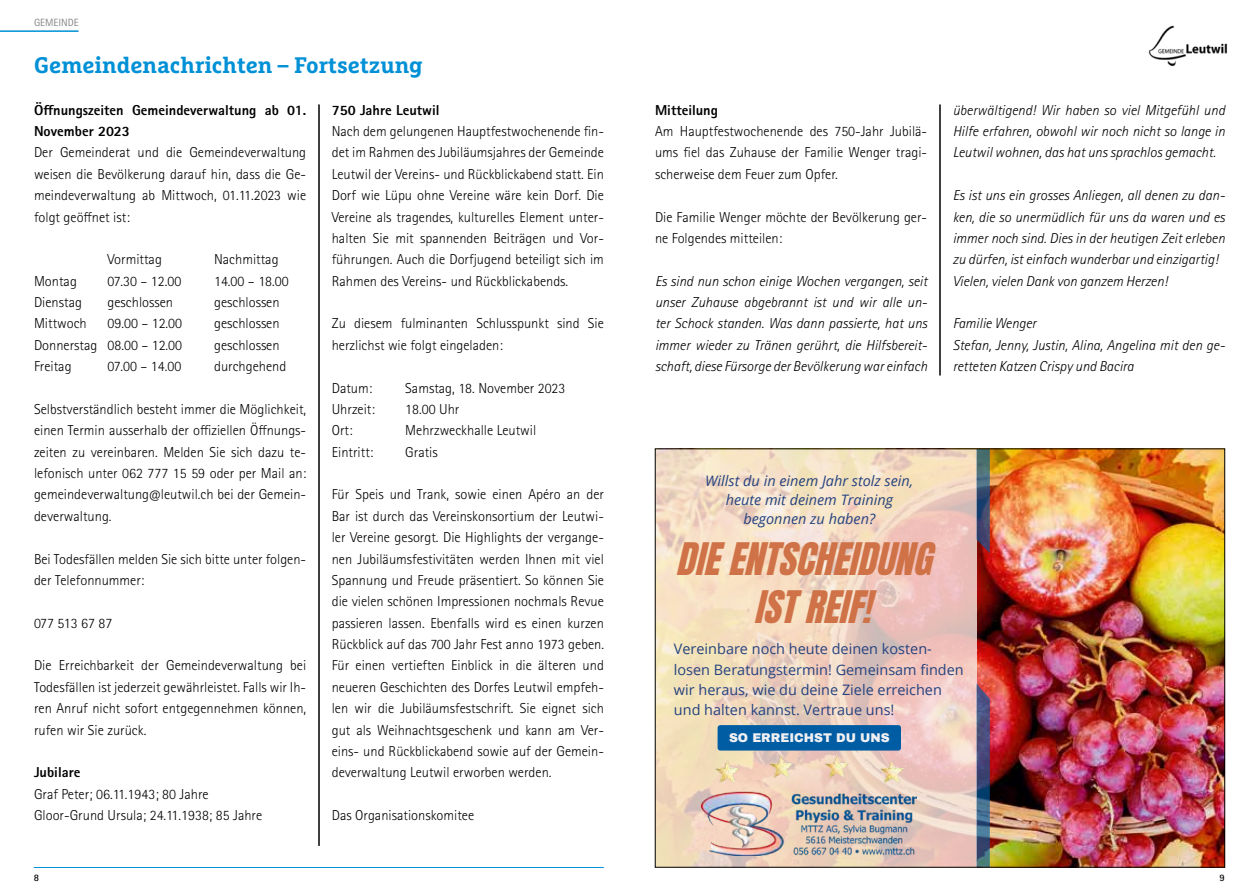
<style>
.page{position:relative;width:1259px;height:893px;background:#fff}
.page>*{position:absolute;margin:0;border:0;box-sizing:border-box;transform-origin:0 0}
.t1{font:38.1px/48.2px "CA Generated";color:#d07247;text-align:center}
.t2{font:700 22.5px "Marselis Slab Pro";color:#0090d6}
.t3{font:300 14.4px/21.5px "Rotis Sans Serif Std";color:#000;text-align:justify}
.t4{font:italic 300 14.4px/21.3px "Rotis Sans Serif Std";color:#000;text-align:justify}
.t5{font:14.4px/20.1px "Open Sans";color:#254380}
.t6{font:800 14.4px/21.3px "Rotis Sans Serif Std";color:#000}
.t7{font:italic 14.4px/19.2px "Open Sans";color:#254380;text-align:center}
.t8{font:900 12.3px "Archivo";color:#f0f0f3}
.t9{font:10.5px "Rotis Sans Serif Std";color:#868786}
.t10{font:700 9.9px "Rotis Sans Serif Std";color:#000}
</style>
<div class="page">
<hr style="left:0;top:30px;width:79px;height:2px;background:#0090d6">
<hr style="left:34px;top:867px;width:570px;height:1px;background:#0090d6">
<hr style="left:319px;top:105px;width:1px;height:741px;background:#000">
<img style="left:976px;top:451px;width:247px;height:414px">
<svg style="left:657px;top:451px;width:319px;height:414px;background:#f0d5c1"></svg>
<svg style="left:976px;top:683px;width:13px;height:182px;background:#4e5b81"></svg>
<svg style="left:976px;top:451px;width:13px;height:102px"></svg>
<svg style="left:717px;top:725px;width:184px;height:26px;background:#055ea3"></svg>
<img style="left:701px;top:755px;width:216px;height:100px">
<img style="left:1148px;top:25px;width:79px;height:42px">
<hr style="left:939px;top:105px;width:1px;height:270px;background:#000">
<p class="t9" style="left:34px;top:16px;width:46px">GEMEINDE</p>
<h2 class="t2" style="left:34px;top:51px;width:390px">Gemeindenachrichten – Fortsetzung</h2>
<p class="t6" style="left:34px;top:99px;width:274px">Öffnungszeiten Gemeindeverwaltung ab 01.<br>November 2023</p>
<p class="t3" style="left:34px;top:142px;width:274px">Der Gemeinderat und die Gemeindeverwaltung weisen die Bevölkerung darauf hin, dass die Ge&shy;meindeverwaltung ab Mittwoch, 01.11.2023 wie folgt geöffnet ist:</p>
<p class="t3" style="left:108px;top:249px;width:56px">Vormittag</p>
<p class="t3" style="left:214px;top:249px;width:66px">Nachmittag</p>
<p class="t3" style="left:34px;top:270px;width:44px">Montag</p>
<p class="t3" style="left:108px;top:270px;width:75px">07.30 – 12.00</p>
<p class="t3" style="left:214px;top:270px;width:76px">14.00 – 18.00</p>
<p class="t3" style="left:34px;top:292px;width:49px">Dienstag</p>
<p class="t3" style="left:108px;top:292px;width:67px">geschlossen</p>
<p class="t3" style="left:214px;top:292px;width:67px">geschlossen</p>
<p class="t3" style="left:34px;top:313px;width:54px">Mittwoch</p>
<p class="t3" style="left:108px;top:313px;width:76px">09.00 – 12.00</p>
<p class="t3" style="left:214px;top:313px;width:67px">geschlossen</p>
<p class="t3" style="left:34px;top:334px;width:150px">Donnerstag 08.00 – 12.00</p>
<p class="t3" style="left:214px;top:334px;width:67px">geschlossen</p>
<p class="t3" style="left:34px;top:356px;width:39px">Freitag</p>
<p class="t3" style="left:108px;top:356px;width:75px">07.00 – 14.00</p>
<p class="t3" style="left:214px;top:356px;width:74px">durchgehend</p>
<p class="t3" style="left:34px;top:399px;width:274px">Selbstverständlich besteht immer die Möglichkeit, einen Termin ausserhalb der offiziellen Öffnungs&shy;zeiten zu vereinbaren. Melden Sie sich dazu te&shy;lefonisch unter 062 777 15 59 oder per Mail an: gemeindeverwaltung@leutwil.ch bei der Gemein&shy;deverwaltung.</p>
<p class="t3" style="left:34px;top:548px;width:274px">Bei Todesfällen melden Sie sich bitte unter folgen&shy;der Telefonnummer:</p>
<p class="t3" style="left:34px;top:612px;width:80px">077 513 67 87</p>
<p class="t3" style="left:34px;top:655px;width:274px">Die Erreichbarkeit der Gemeindeverwaltung bei Todesfällen ist jederzeit gewährleistet. Falls wir Ih&shy;ren Anruf nicht sofort entgegennehmen können, rufen wir Sie zurück.</p>
<p class="t6" style="left:34px;top:762px;width:48px">Jubilare</p>
<p class="t3" style="left:34px;top:783px;width:230px">Graf Peter; 06.11.1943; 80 Jahre<br>Gloor-Grund Ursula; 24.11.1938; 85 Jahre</p>
<p class="t6" style="left:332px;top:99px;width:109px">750 Jahre Leutwil</p>
<p class="t3" style="left:332px;top:121px;width:274px">Nach dem gelungenen Hauptfestwochenende fin&shy;det im Rahmen des Jubiläumsjahres der Gemeinde Leutwil der Vereins- und Rückblickabend statt. Ein Dorf wie Lüpu ohne Vereine wäre kein Dorf. Die Vereine als tragendes, kulturelles Element unter&shy;halten Sie mit spannenden Beiträgen und Vor&shy;führungen. Auch die Dorfjugend beteiligt sich im Rahmen des Vereins- und Rückblickabends.</p>
<p class="t3" style="left:332px;top:313px;width:274px">Zu diesem fulminanten Schlusspunkt sind Sie herzlichst wie folgt eingeladen:</p>
<p class="t3" style="left:332px;top:377px;width:42px">Datum:</p>
<p class="t3" style="left:405px;top:377px;width:161px">Samstag, 18. November 2023</p>
<p class="t3" style="left:332px;top:399px;width:45px">Uhrzeit:</p>
<p class="t3" style="left:405px;top:399px;width:56px">18.00 Uhr</p>
<p class="t3" style="left:332px;top:420px;width:22px">Ort:</p>
<p class="t3" style="left:405px;top:420px;width:132px">Mehrzweckhalle Leutwil</p>
<p class="t3" style="left:332px;top:441px;width:43px">Eintritt:</p>
<p class="t3" style="left:405px;top:441px;width:34px">Gratis</p>
<p class="t3" style="left:332px;top:484px;width:274px">Für Speis und Trank, sowie einen Apéro an der Bar ist durch das Vereinskonsortium der Leutwi&shy;ler Vereine gesorgt. Die Highlights der vergange&shy;nen Jubiläumsfestivitäten werden Ihnen mit viel Spannung und Freude präsentiert. So können Sie die vielen schönen Impressionen nochmals Revue passieren lassen. Ebenfalls wird es einen kurzen Rückblick auf das 700 Jahr Fest anno 1973 geben.<br>Für einen vertieften Einblick in die älteren und neueren Geschichten des Dorfes Leutwil empfeh&shy;len wir die Jubiläumsfestschrift. Sie eignet sich gut als Weihnachtsgeschenk und kann am Ver&shy;eins- und Rückblickabend sowie auf der Gemein&shy;deverwaltung Leutwil erworben werden.</p>
<p class="t3" style="left:332px;top:805px;width:144px">Das Organisationskomitee</p>
<p class="t6" style="left:655px;top:99px;width:64px">Mitteilung</p>
<p class="t3" style="left:655px;top:121px;width:274px">Am Hauptfestwochenende des 750-Jahr Jubilä&shy;ums fiel das Zuhause der Familie Wenger tragi&shy;scherweise dem Feuer zum Opfer.</p>
<p class="t3" style="left:655px;top:206px;width:274px">Die Familie Wenger möchte der Bevölkerung ger&shy;ne Folgendes mitteilen:</p>
<p class="t4" style="left:655px;top:270px;width:274px">Es sind nun schon einige Wochen vergangen, seit unser Zuhause abgebrannt ist und wir alle un&shy;ter Schock standen. Was dann passierte, hat uns immer wieder zu Tränen gerührt, die Hilfsbereit&shy;schaft, diese Fürsorge der Bevölkerung war einfach</p>
<p class="t4" style="left:952px;top:99px;width:274px">überwältigend! Wir haben so viel Mitgefühl und Hilfe erfahren, obwohl wir noch nicht so lange in Leutwil wohnen, das hat uns sprachlos gemacht.</p>
<p class="t4" style="left:952px;top:185px;width:274px;text-align:left">Es ist uns ein grosses Anliegen, all denen zu dan&shy;ken, die so unermüdlich für uns da waren und es immer noch sind. Dies in der heutigen Zeit erleben zu dürfen, ist einfach wunderbar und einzigartig!<br>Vielen, vielen Dank von ganzem Herzen!</p>
<p class="t4" style="left:952px;top:313px;width:274px;text-align:left">Familie Wenger<br>Stefan, Jenny, Justin, Alina, Angelina mit den ge&shy;retteten Katzen Crispy und Bacira</p>
<p class="t7" style="left:705px;top:470px;width:210px">Willst du in einem Jahr stolz sein, heute mit deinem Training begonnen zu haben?</p>
<h1 class="t1" style="left:679px;top:537px;width:257px">DIE ENTSCHEIDUNG<br>IST REIF!</h1>
<p class="t5" style="left:674px;top:639px;width:291px">Vereinbare noch heute deinen kosten&shy;losen Beratungstermin! Gemeinsam finden wir heraus, wie du deine Ziele erreichen und halten kannst. Vertraue uns!</p>
<p class="t8" style="left:729px;top:730px;width:162px">SO ERREICHST DU UNS</p>
<p class="t10" style="left:34px;top:871px;width:7px">8</p>
<p class="t10" style="left:1219px;top:871px;width:7px">9</p>
</div>
